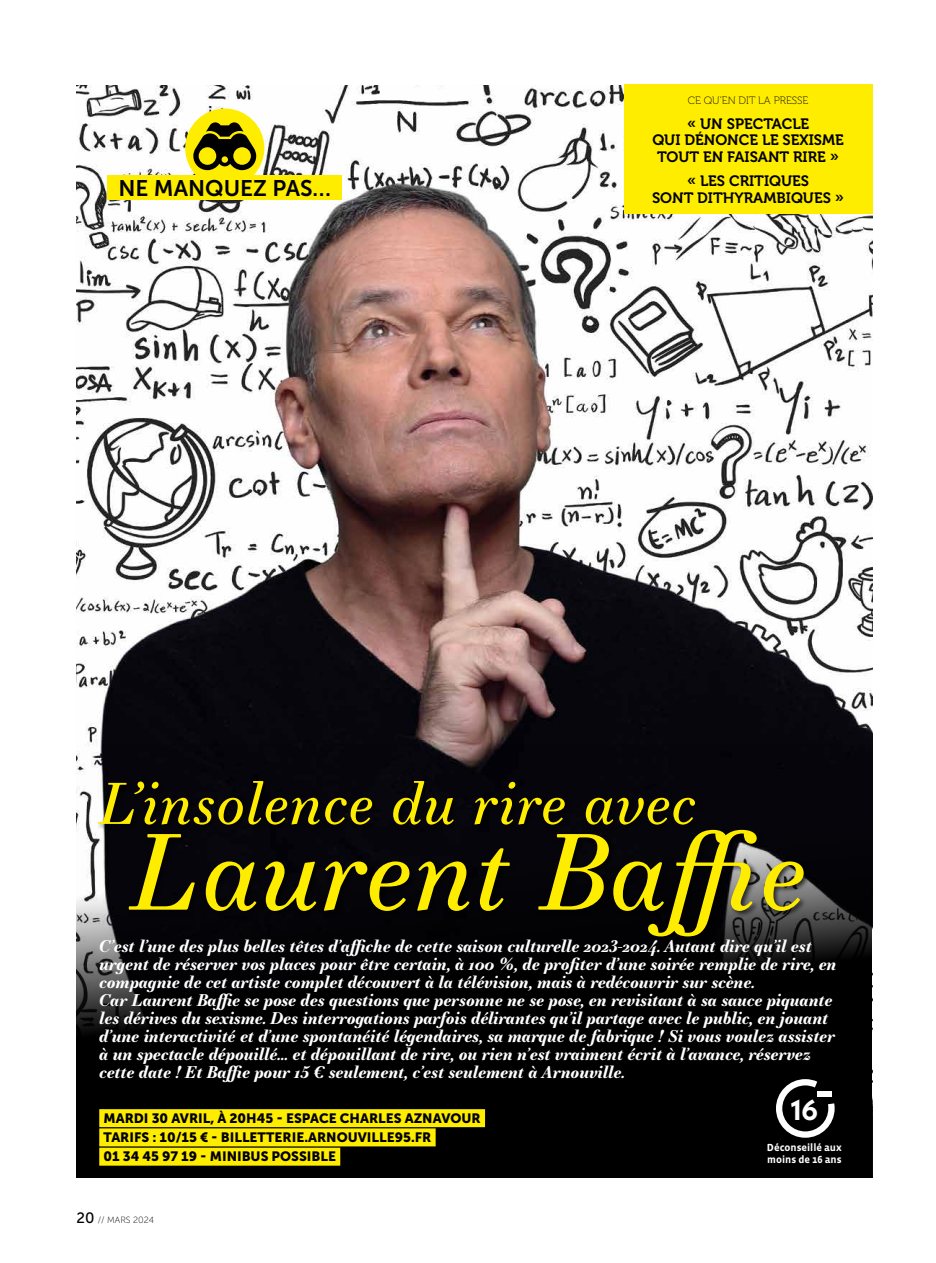
<style>
.page{position:relative;width:936px;height:1263px;background:#fff}
.page>*{position:absolute;margin:0;border:0;box-sizing:border-box;transform-origin:0 0}
.t1{font:italic 105px "Essonnes Text";letter-spacing:.01em;color:#ffed00}
.t2{font:italic 57px "Essonnes Text";letter-spacing:.01em;color:#ffed00}
.t3{font:700 28.5px "Neue Kabel";color:#fff}
.t4{font:22.5px "Museo Sans 700";color:#000}
.t5{font:italic 700 16.5px/18px "Essonnes Text";letter-spacing:-.01em;color:#fff}
.t6{font:15px/16.2px "Museo 700";color:#000;text-align:center}
.t7{font:13.5px/19.2px "Museo Sans 900";color:#000}
.t8{font:10.65px "Museo 100";color:#000}
.t9{font:700 10.5px/12px "Vista Sans OTCE";color:#fff}
.t10{font:9px "Museo Sans 100";color:#000}
.s1{font-family:"Museo Sans 500";font-size:15px}
</style>
<div class="page">
<img style="left:77px;top:85px;width:795px;height:659px">
<div style="left:77px;top:744px;width:795px;height:434px;background:#000"></div>
<div style="left:185px;top:109px;width:79px;height:79px;background:#ffed00;border-radius:50%"></div>
<svg style="left:193px;top:122px;width:63px;height:48px"></svg>
<div style="left:108px;top:176px;width:234px;height:24px;background:#ffed00"></div>
<div style="left:99px;top:1109px;width:386px;height:18px;background:#ffed00"></div>
<div style="left:99px;top:1128px;width:336px;height:18px;background:#ffed00"></div>
<div style="left:99px;top:1148px;width:241px;height:18px;background:#ffed00"></div>
<div style="left:96px;top:778px;width:714px;height:165px;background:#000;opacity:.7"></div>
<svg style="left:776px;top:1079px;width:59px;height:59px"></svg>
<div style="left:624px;top:84px;width:248px;height:129px;background:#ffed00"></div>
<h3 class="t4" style="left:118px;top:176px;width:214px">NE MANQUEZ PAS…</h3>
<p class="t8" style="left:687px;top:95px;width:122px">CE QU’EN DIT LA PRESSE</p>
<p class="t6" style="left:652px;top:116px;width:193px">« UN SPECTACLE<br>QUI DÉNONCE LE SEXISME<br>TOUT EN FAISANT RIRE »</p>
<p class="t6" style="left:652px;top:173px;width:193px">« LES CRITIQUES<br>SONT DITHYRAMBIQUES »</p>
<h2 class="t2" style="left:99px;top:762px;width:598px">L’insolence du rire avec</h2>
<h1 class="t1" style="left:131px;top:796px;width:677px">Laurent Baffie</h1>
<p class="t5" style="left:99px;top:936px;width:739px">C’est l’une des plus belles têtes d’affiche de cette saison culturelle 2023-2024. Autant dire qu’il est urgent de réserver vos places pour être certain, à 100 %, de profiter d’une soirée remplie de rire, en compagnie de cet artiste complet découvert à la télévision, mais à redécouvrir sur scène.<br>Car Laurent Baffie se pose des questions que personne ne se pose, en revisitant à sa sauce piquante les dérives du sexisme. Des interrogations parfois délirantes qu’il partage avec le public, en jouant d’une interactivité et d’une spontanéité légendaires, sa marque de fabrique ! Si vous voulez assister à un spectacle dépouillé… et dépouillant de rire, ou rien n’est vraiment écrit à l’avance, réservez cette date ! Et Baffie pour 15 € seulement, c’est seulement à Arnouville.</p>
<p class="t7" style="left:103px;top:1108px;width:379px">MARDI 30 AVRIL, À 20H45 - ESPACE CHARLES AZNAVOUR<br>TARIFS : 10/15 € - BILLETTERIE.ARNOUVILLE95.FR<br>01 34 45 97 19 - MINIBUS POSSIBLE</p>
<h3 class="t3" style="left:790px;top:1091px;width:29px">16</h3>
<p class="t9" style="left:767px;top:1142px;width:76px">Déconseillé aux moins de 16 ans</p>
<p class="t10" style="left:77px;top:1215px;width:79px"><span class="s1">20</span> // MARS 2024</p>
</div>
